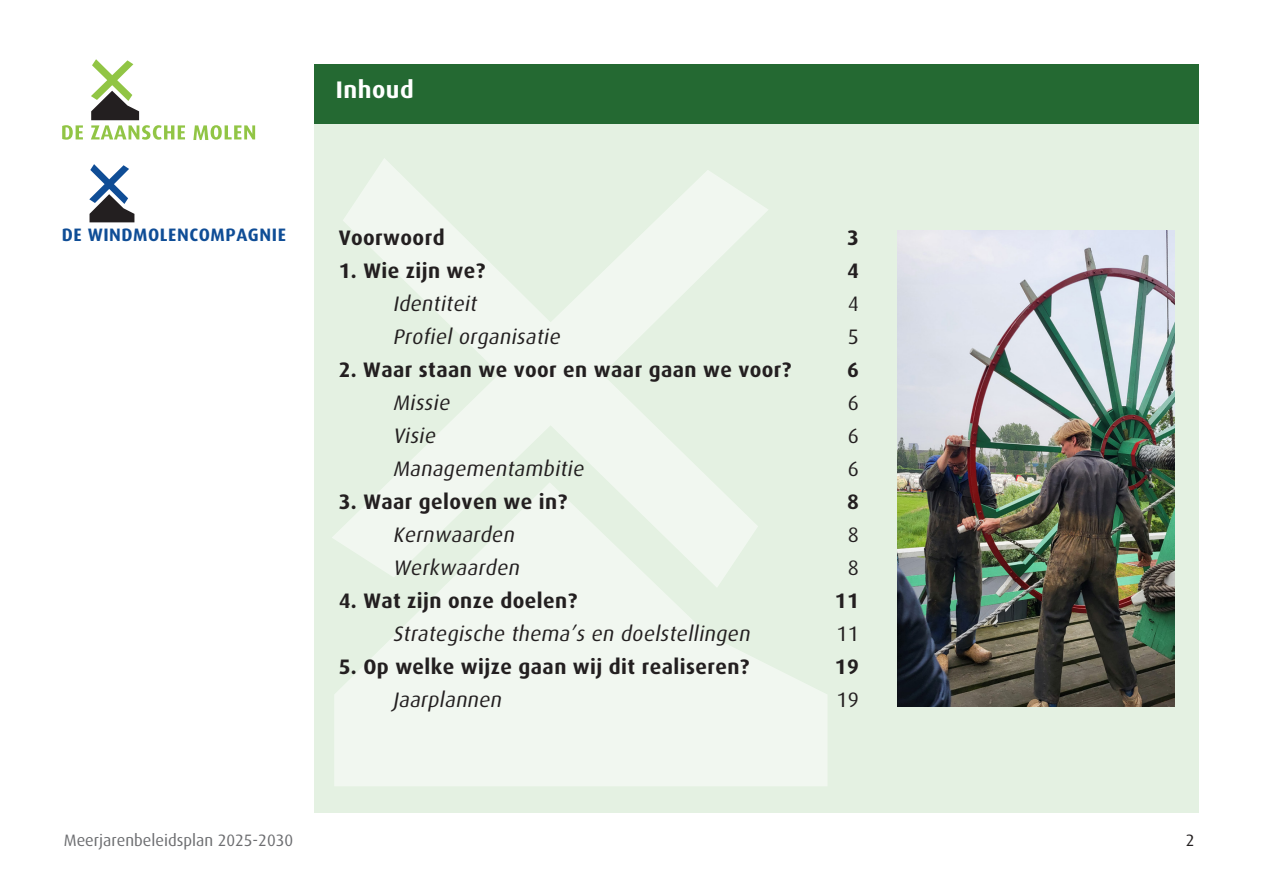
<style>
.page{position:relative;width:1263px;height:893px;background:#fff}
.page>*{position:absolute;margin:0;border:0;box-sizing:border-box;transform-origin:0 0}
.t1{font:700 24px "Dax Pro";letter-spacing:.02em;color:#fff}
.platte_tekst{font:700 21px "Dax Pro";letter-spacing:.02em;color:#231f20}
.platte_tekst-2{font:italic 21px "Dax Pro";color:#231f20}
.platte_tekst-3{font:21px "Dax Pro";color:#231f20}
.t2{font:700 18px "Dax Pro";letter-spacing:.03em;color:#0f4d96}
.t3{font:16.5px "Dax Pro";color:#6c6d70}
.platte_tekst-4{font:16.5px "Dax Pro";color:#231f20}
</style>
<div class="page">
<svg style="left:62px;top:125px;width:21px;height:15px"></svg>
<svg style="left:193px;top:125px;width:62px;height:15px"></svg>
<svg style="left:91px;top:59px;width:94px;height:81px"></svg>
<div style="left:315px;top:121px;width:884px;height:691px;background:#e4f1e2"></div>
<svg style="left:334px;top:588px;width:493px;height:198px;fill:#f1f7f0"></svg>
<svg style="left:332px;top:159px;width:436px;height:429px"></svg>
<svg style="left:89px;top:164px;width:45px;height:58px"></svg>
<div style="left:315px;top:64px;width:884px;height:59px;background:#246932"></div>
<img style="left:898px;top:230px;width:277px;height:477px">
<p class="t1" style="left:336px;top:75px;width:79px">Inhoud</p>
<p class="t2" style="left:62px;top:225px;width:226px">DE WINDMOLENCOMPAGNIE</p>
<p class="platte_tekst" style="left:339px;top:226px;width:107px">Voorwoord</p>
<p class="platte_tekst" style="left:847px;top:226px;width:13px">3</p>
<p class="platte_tekst" style="left:339px;top:259px;width:148px">1. Wie zijn we?</p>
<p class="platte_tekst" style="left:847px;top:259px;width:13px">4</p>
<p class="platte_tekst-2" style="left:393px;top:292px;width:89px">Identiteit</p>
<p class="platte_tekst-3" style="left:848px;top:292px;width:13px">4</p>
<p class="platte_tekst-2" style="left:393px;top:325px;width:173px">Profiel organisatie</p>
<p class="platte_tekst-3" style="left:848px;top:325px;width:13px">5</p>
<p class="platte_tekst" style="left:339px;top:358px;width:454px">2. Waar staan we voor en waar gaan we voor?</p>
<p class="platte_tekst" style="left:847px;top:358px;width:13px">6</p>
<p class="platte_tekst-2" style="left:393px;top:391px;width:62px">Missie</p>
<p class="platte_tekst-3" style="left:848px;top:391px;width:13px">6</p>
<p class="platte_tekst-2" style="left:393px;top:424px;width:48px">Visie</p>
<p class="platte_tekst-3" style="left:848px;top:424px;width:13px">6</p>
<p class="platte_tekst-2" style="left:393px;top:457px;width:196px">Managementambitie</p>
<p class="platte_tekst-3" style="left:848px;top:457px;width:13px">6</p>
<p class="platte_tekst" style="left:339px;top:490px;width:230px">3. Waar geloven we in?</p>
<p class="platte_tekst" style="left:847px;top:490px;width:13px">8</p>
<p class="platte_tekst-2" style="left:393px;top:523px;width:127px">Kernwaarden</p>
<p class="platte_tekst-3" style="left:848px;top:523px;width:13px">8</p>
<p class="platte_tekst-2" style="left:393px;top:556px;width:132px">Werkwaarden</p>
<p class="platte_tekst-3" style="left:848px;top:556px;width:13px">8</p>
<p class="platte_tekst" style="left:339px;top:589px;width:240px">4. Wat zijn onze doelen?</p>
<p class="platte_tekst" style="left:835px;top:589px;width:26px">11</p>
<p class="platte_tekst-2" style="left:393px;top:622px;width:363px">Strategische thema’s en doelstellingen</p>
<p class="platte_tekst-3" style="left:836px;top:622px;width:24px">11</p>
<p class="platte_tekst" style="left:339px;top:655px;width:412px">5. Op welke wijze gaan wij dit realiseren?</p>
<p class="platte_tekst" style="left:835px;top:655px;width:26px">19</p>
<p class="platte_tekst-2" style="left:393px;top:688px;width:114px">Jaarplannen</p>
<p class="platte_tekst-3" style="left:836px;top:688px;width:24px">19</p>
<p class="t3" style="left:64px;top:831px;width:231px">Meerjarenbeleidsplan 2025-2030</p>
<p class="platte_tekst-4" style="left:1186px;top:831px;width:10px">2</p>
</div>
